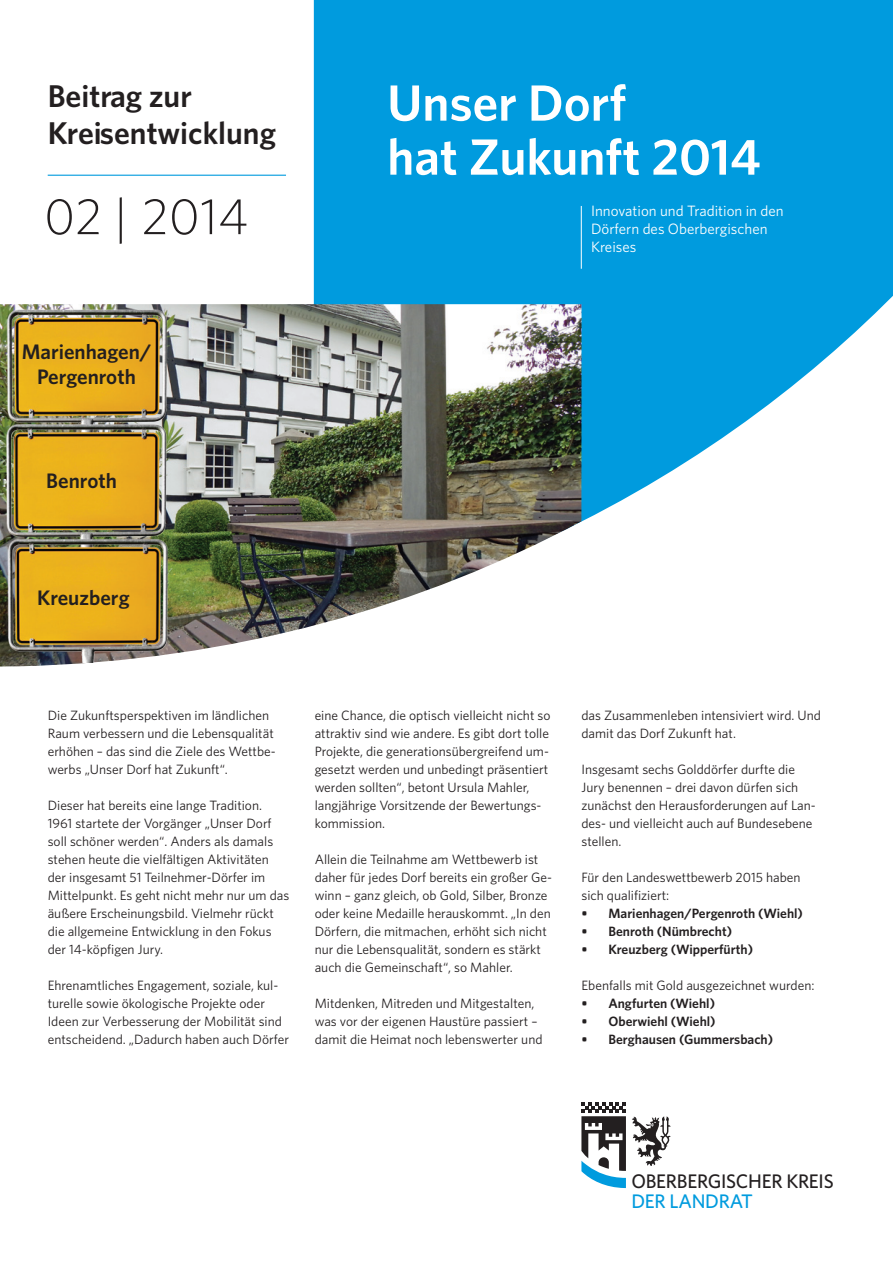
<style>
.page{position:relative;width:893px;height:1263px;background:#fff}
.page>*{position:absolute;margin:0;border:0;box-sizing:border-box;transform-origin:0 0}
.t1{font:600 51px/54px "Whitney";color:#fff}
.t2{font:300 51px "Whitney";color:#231f20}
.t3{font:600 31.5px/36.3px "Whitney";color:#231f20}
.t4{font:600 21px/25.2px "Whitney";color:#231f20;text-align:center}
.t5{font:500 19.65px "Whitney";letter-spacing:-.015em;color:#231f20}
.t6{font:500 19.65px "Whitney";letter-spacing:-.015em;color:#009bde}
.t7{font:15px/18px "Whitney";color:#fff}
.t8{font:13.5px/18px "Whitney";color:#231f20}
.t9{font:600 13.5px "Whitney";color:#231f20}
</style>
<div class="page">
<svg style="left:47px;top:0;width:846px;height:522px;fill:#009bde"></svg>
<img style="left:0;top:304px;width:581px;height:362px">
<hr style="left:48px;top:175px;width:238px;height:1px;background:#009bde">
<hr style="left:581px;top:206px;width:1px;height:63px;background:#fff">
<svg style="left:632px;top:1116px;width:39px;height:50px"></svg>
<svg style="left:581px;top:1102px;width:45px;height:86px"></svg>
<img style="left:0;top:298px;width:169px;height:145px">
<img style="left:4px;top:421px;width:165px;height:117px">
<img style="left:3px;top:538px;width:166px;height:124px">
<h2 class="t3" style="left:48px;top:78px;width:230px">Beitrag zur<br>Kreisentwicklung</h2>
<h1 class="t1" style="left:387px;top:75px;width:375px">Unser Dorf<br>hat Zukunft 2014</h1>
<h1 class="t2" style="left:44px;top:185px;width:206px">02 | 2014</h1>
<p class="t7" style="left:591px;top:201px;width:194px">Innovation und Tradition in den<br>Dörfern des Oberbergischen<br>Kreises</p>
<h3 class="t4" style="left:22px;top:339px;width:131px">Marienhagen/<br>Pergenroth</h3>
<h3 class="t4" style="left:46px;top:468px;width:72px">Benroth</h3>
<h3 class="t4" style="left:37px;top:585px;width:94px">Kreuzberg</h3>
<p class="t8" style="left:48px;top:706px;width:230px">Die Zukunftsperspektiven im ländlichen Raum verbessern und die Lebensqualität erhöhen – das sind die Ziele des Wettbe&shy;werbs „Unser Dorf hat Zukunft“.</p>
<p class="t8" style="left:48px;top:796px;width:243px">Dieser hat bereits eine lange Tradition.<br>1961 startete der Vorgänger „Unser Dorf soll schöner werden“. Anders als damals stehen heute die vielfältigen Aktivitäten der insgesamt 51 Teilnehmer-Dörfer im Mittelpunkt. Es geht nicht mehr nur um das äußere Erscheinungsbild. Vielmehr rückt die allgemeine Entwicklung in den Fokus der 14-köpfigen Jury.</p>
<p class="t8" style="left:48px;top:976px;width:243px">Ehrenamtliches Engagement, soziale, kul&shy;turelle sowie ökologische Projekte oder Ideen zur Verbesserung der Mobilität sind entscheidend. „Dadurch haben auch Dörfer</p>
<p class="t8" style="left:315px;top:706px;width:237px">eine Chance, die optisch vielleicht nicht so attraktiv sind wie andere. Es gibt dort tolle Projekte, die generationsübergreifend um&shy;gesetzt werden und unbedingt präsentiert werden sollten“, betont Ursula Mahler, langjährige Vorsitzende der Bewertungs&shy;kommission.</p>
<p class="t8" style="left:315px;top:850px;width:239px">Allein die Teilnahme am Wettbewerb ist daher für jedes Dorf bereits ein großer Ge&shy;winn – ganz gleich, ob Gold, Silber, Bronze oder keine Medaille herauskommt. „In den Dörfern, die mitmachen, erhöht sich nicht nur die Lebensqualität, sondern es stärkt auch die Gemeinschaft“, so Mahler.</p>
<p class="t8" style="left:315px;top:994px;width:229px">Mitdenken, Mitreden und Mitgestalten, was vor der eigenen Haustüre passiert – damit die Heimat noch lebenswerter und</p>
<p class="t8" style="left:581px;top:706px;width:241px">das Zusammenleben intensiviert wird. Und damit das Dorf Zukunft hat.</p>
<p class="t8" style="left:581px;top:760px;width:236px">Insgesamt sechs Golddörfer durfte die Jury benennen – drei davon dürfen sich zunächst den Herausforderungen auf Lan&shy;des- und vielleicht auch auf Bundesebene stellen.</p>
<p class="t8" style="left:581px;top:868px;width:221px">Für den Landeswettbewerb 2015 haben sich qualifiziert:</p>
<p class="t9" style="left:581px;top:905px;width:223px">• Marienhagen/Pergenroth (Wiehl)</p>
<p class="t9" style="left:581px;top:923px;width:152px">• Benroth (Nümbrecht)</p>
<p class="t9" style="left:581px;top:941px;width:173px">• Kreuzberg (Wipperfürth)</p>
<p class="t8" style="left:581px;top:976px;width:235px">Ebenfalls mit Gold ausgezeichnet wurden:</p>
<p class="t9" style="left:581px;top:995px;width:135px">• Angfurten (Wiehl)</p>
<p class="t9" style="left:581px;top:1013px;width:136px">• Oberwiehl (Wiehl)</p>
<p class="t9" style="left:581px;top:1031px;width:193px">• Berghausen (Gummersbach)</p>
<h3 class="t5" style="left:631px;top:1169px;width:204px">OBERBERGISCHER KREIS</h3>
<h3 class="t6" style="left:631px;top:1189px;width:123px">DER LANDRAT</h3>
</div>
